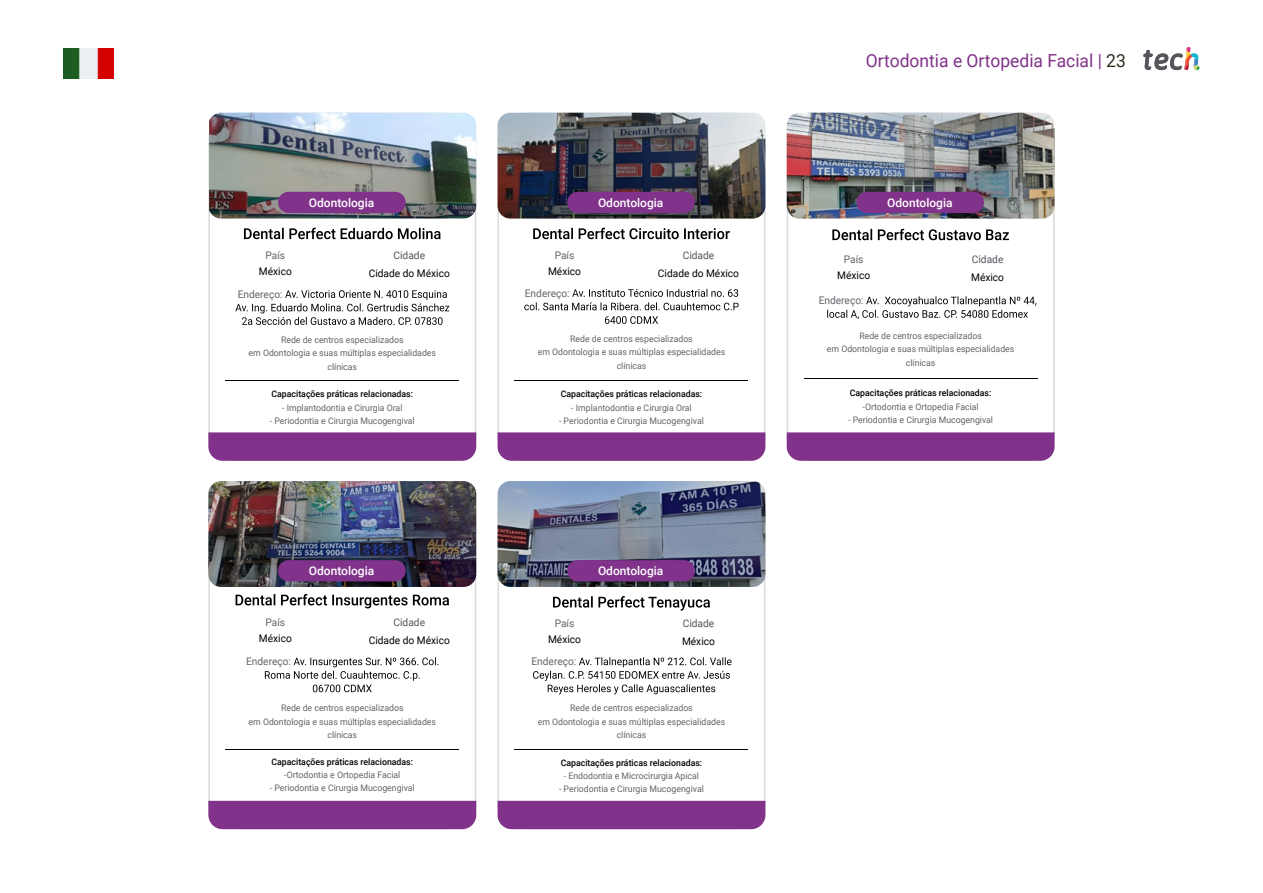
<style>
.page{position:relative;width:1263px;height:893px;background:#fff}
.page>*{position:absolute;margin:0;border:0;box-sizing:border-box;transform-origin:0 0}
.t1{font:18px "Roboto";color:#81328a}
.t2{font:500 12px "Roboto";color:#fff}
.t3{font:10.5px "Roboto";color:#000}
.t4{font:10.5px "Roboto";color:#61646a}
.t5{font:10.5px "Roboto";color:#52555b}
.t6{font:9px/13.5px "Roboto";color:#61646a;text-align:center}
.t7{font:500 9px "Roboto";color:#000}
.s1{color:#7e3289}
.s2{color:#312e20}
</style>
<div class="page">
<svg style="left:1143px;top:47px;width:56px;height:24px"></svg>
<img style="left:64px;top:49px;width:49px;height:30px">
<svg style="left:208px;top:112px;width:269px;height:337px"></svg>
<img style="left:209px;top:113px;width:267px;height:106px">
<div style="left:278px;top:192px;width:128px;height:21px;background:#81328a;border-radius:11px"></div>
<svg style="left:208px;top:432px;width:268px;height:29px;background:#84388d"></svg>
<hr style="left:225px;top:380px;width:234px;height:1px;background:#000">
<svg style="left:244px;top:228px;width:197px;height:11px"></svg>
<svg style="left:235px;top:290px;width:214px;height:35px"></svg>
<svg style="left:497px;top:112px;width:269px;height:338px"></svg>
<img style="left:497px;top:113px;width:268px;height:106px">
<div style="left:567px;top:192px;width:128px;height:21px;background:#81328a;border-radius:11px"></div>
<svg style="left:497px;top:432px;width:268px;height:29px;background:#84388d"></svg>
<hr style="left:515px;top:380px;width:233px;height:1px;background:#000">
<svg style="left:533px;top:228px;width:197px;height:11px"></svg>
<svg style="left:524px;top:289px;width:215px;height:21px"></svg>
<svg style="left:605px;top:316px;width:53px;height:8px"></svg>
<svg style="left:497px;top:492px;width:269px;height:338px"></svg>
<img style="left:497px;top:481px;width:268px;height:106px">
<div style="left:567px;top:560px;width:128px;height:21px;background:#81328a;border-radius:11px"></div>
<div style="left:497px;top:801px;width:268px;height:28px;background:#81328a"></div>
<hr style="left:515px;top:749px;width:233px;height:1px;background:#000">
<svg style="left:553px;top:596px;width:157px;height:15px"></svg>
<svg style="left:533px;top:657px;width:198px;height:37px"></svg>
<svg style="left:786px;top:112px;width:269px;height:339px"></svg>
<img style="left:787px;top:113px;width:267px;height:106px">
<div style="left:856px;top:192px;width:128px;height:21px;background:#81328a;border-radius:11px"></div>
<svg style="left:787px;top:432px;width:267px;height:29px;background:#84388d"></svg>
<hr style="left:804px;top:378px;width:233px;height:1px;background:#000">
<svg style="left:832px;top:229px;width:177px;height:11px"></svg>
<svg style="left:827px;top:296px;width:209px;height:23px"></svg>
<svg style="left:208px;top:492px;width:269px;height:338px"></svg>
<img style="left:208px;top:481px;width:268px;height:106px">
<div style="left:278px;top:560px;width:128px;height:21px;background:#81328a;border-radius:11px"></div>
<div style="left:208px;top:801px;width:268px;height:28px;background:#81328a"></div>
<hr style="left:225px;top:749px;width:234px;height:1px;background:#000">
<svg style="left:236px;top:594px;width:213px;height:14px"></svg>
<svg style="left:265px;top:657px;width:173px;height:35px"></svg>
<h1 class="t1" style="left:866px;top:48px;width:261px">Ortodontia e Ortopedia Facia<span class="s1">l |</span> <span class="s2">23</span></h1>
<h2 class="t2" style="left:309px;top:194px;width:67px">Odontologia</h2>
<h2 class="t2" style="left:598px;top:194px;width:67px">Odontologia</h2>
<h2 class="t2" style="left:887px;top:194px;width:67px">Odontologia</h2>
<p class="t4" style="left:265px;top:248px;width:21px">País</p>
<p class="t3" style="left:259px;top:264px;width:34px">México</p>
<p class="t5" style="left:393px;top:248px;width:33px">Cidade</p>
<p class="t3" style="left:369px;top:265px;width:83px">Cidade do México</p>
<p class="t4" style="left:555px;top:248px;width:21px">País</p>
<p class="t3" style="left:548px;top:264px;width:34px">México</p>
<p class="t5" style="left:683px;top:248px;width:33px">Cidade</p>
<p class="t3" style="left:658px;top:265px;width:83px">Cidade do México</p>
<p class="t4" style="left:844px;top:252px;width:21px">País</p>
<p class="t3" style="left:837px;top:268px;width:34px">México</p>
<p class="t5" style="left:972px;top:252px;width:33px">Cidade</p>
<p class="t3" style="left:971px;top:270px;width:34px">México</p>
<p class="t4" style="left:238px;top:287px;width:46px">Endereço:</p>
<p class="t6" style="left:249px;top:333px;width:189px">Rede de centros especializados<br>em Odontologia e suas múltiplas especialidades clínicas</p>
<p class="t7" style="left:272px;top:388px;width:143px">Capacitações práticas relacionadas:</p>
<p class="t6" style="left:282px;top:400px;width:122px">- Implantodontia e Cirurgia Oral</p>
<p class="t6" style="left:270px;top:414px;width:146px">- Periodontia e Cirurgia Mucogengival</p>
<p class="t4" style="left:525px;top:286px;width:46px">Endereço:</p>
<p class="t6" style="left:538px;top:332px;width:189px">Rede de centros especializados<br>em Odontologia e suas múltiplas especialidades clínicas</p>
<p class="t7" style="left:561px;top:388px;width:143px">Capacitações práticas relacionadas:</p>
<p class="t6" style="left:571px;top:400px;width:122px">- Implantodontia e Cirurgia Oral</p>
<p class="t6" style="left:559px;top:414px;width:146px">- Periodontia e Cirurgia Mucogengival</p>
<p class="t4" style="left:819px;top:293px;width:46px">Endereço:</p>
<p class="t6" style="left:827px;top:328px;width:189px">Rede de centros especializados<br>em Odontologia e suas múltiplas especialidades clínicas</p>
<p class="t7" style="left:850px;top:387px;width:143px">Capacitações práticas relacionadas:</p>
<p class="t6" style="left:863px;top:399px;width:118px">-Ortodontia e Ortopedia Facial</p>
<p class="t6" style="left:848px;top:413px;width:146px">- Periodontia e Cirurgia Mucogengival</p>
<h2 class="t2" style="left:309px;top:563px;width:67px">Odontologia</h2>
<h2 class="t2" style="left:598px;top:563px;width:67px">Odontologia</h2>
<p class="t4" style="left:265px;top:615px;width:21px">País</p>
<p class="t3" style="left:259px;top:631px;width:34px">México</p>
<p class="t5" style="left:393px;top:615px;width:33px">Cidade</p>
<p class="t3" style="left:369px;top:633px;width:83px">Cidade do México</p>
<p class="t4" style="left:555px;top:616px;width:21px">País</p>
<p class="t3" style="left:548px;top:632px;width:34px">México</p>
<p class="t5" style="left:683px;top:616px;width:33px">Cidade</p>
<p class="t3" style="left:682px;top:634px;width:34px">México</p>
<p class="t4" style="left:246px;top:654px;width:46px">Endereço:</p>
<p class="t6" style="left:249px;top:701px;width:189px">Rede de centros especializados<br>em Odontologia e suas múltiplas especialidades clínicas</p>
<p class="t7" style="left:272px;top:755px;width:143px">Capacitações práticas relacionadas:</p>
<p class="t6" style="left:284px;top:768px;width:118px">-Ortodontia e Ortopedia Facial</p>
<p class="t6" style="left:270px;top:781px;width:146px">- Periodontia e Cirurgia Mucogengival</p>
<p class="t4" style="left:531px;top:654px;width:46px">Endereço:</p>
<p class="t6" style="left:538px;top:701px;width:189px">Rede de centros especializados<br>em Odontologia e suas múltiplas especialidades clínicas</p>
<p class="t7" style="left:561px;top:756px;width:143px">Capacitações práticas relacionadas:</p>
<p class="t6" style="left:564px;top:769px;width:137px">- Endodontia e Microcirurgia Apical</p>
<p class="t6" style="left:559px;top:782px;width:146px">- Periodontia e Cirurgia Mucogengival</p>
</div>
